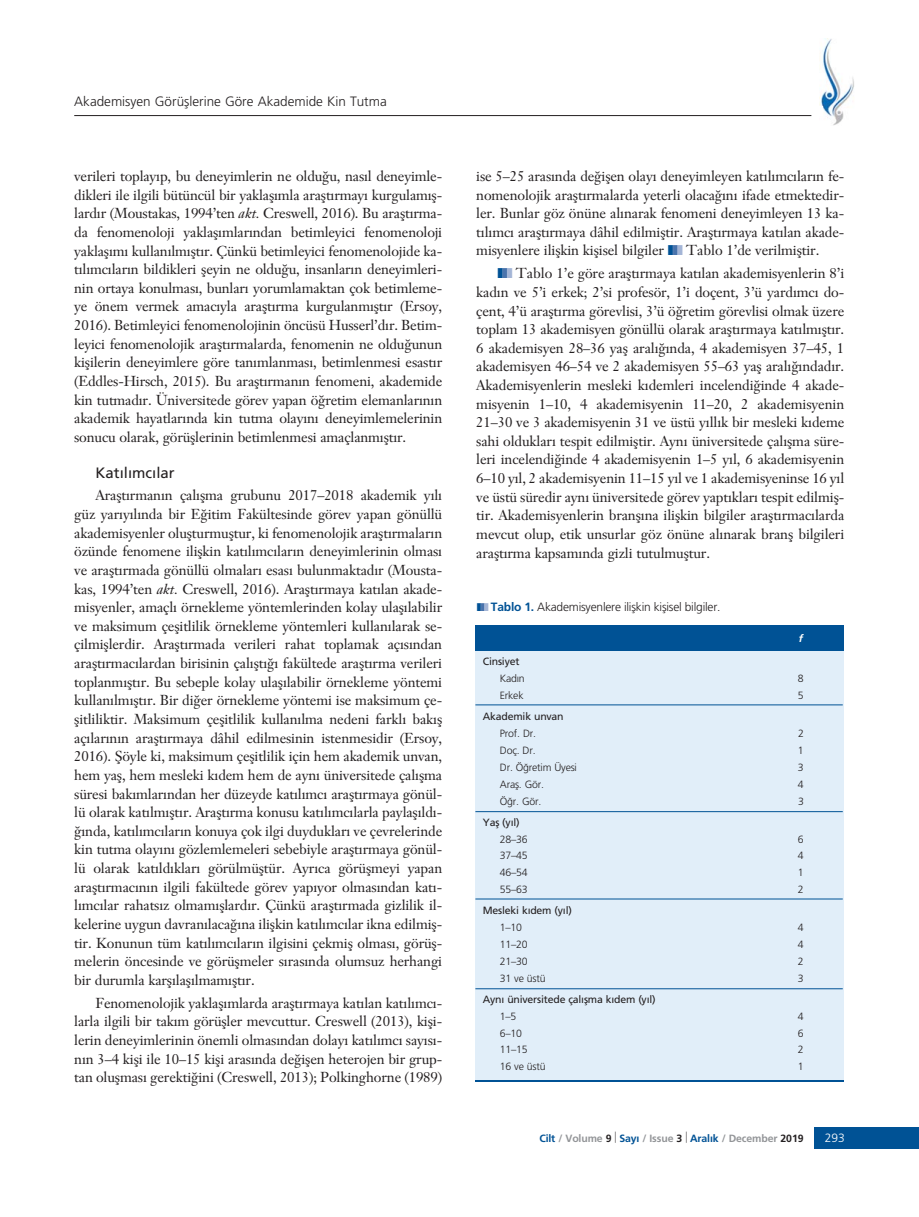
<style>
.page{position:relative;width:919px;height:1217px;background:#fff}
.page>*{position:absolute;margin:0;border:0;box-sizing:border-box;transform-origin:0 0}
.t1{font:15px "Frutiger";color:#231f20}
.t2{font:14.25px/18.6px "Janson Text";letter-spacing:-.01em;color:#231f20;text-align:justify}
.t3{font:300 13.5px "Frutiger";color:#231f20}
.t4{font:300 12px "Frutiger";letter-spacing:-.015em;color:#231f20}
.t5{font:300 12px "Frutiger";color:#fff}
.t6{font:300 10.5px "Frutiger";letter-spacing:-.015em;color:#231f20}
.t7{font:10.5px "Frutiger";letter-spacing:-.015em;color:#231f20}
.t8{font:700 10.5px "Frutiger";letter-spacing:-.01em;color:#939598}
.t9{font:italic 700 10.5px "Frutiger";color:#fff}
.s1{font-style:italic}
.s2{color:#005295}
.s3{color:#4973ac}
.s4{color:#a4b5d6}
.s5{font-weight:700;color:#005295}
.s6{color:#231f20}
</style>
<div class="page">
<div style="left:814px;top:1127px;width:104px;height:21px;background:#005295"></div>
<hr style="left:74px;top:115px;width:737px;height:1px;background:#231f20">
<img style="left:819px;top:38px;width:35px;height:88px">
<svg style="left:819px;top:73px;width:6px;height:6px"></svg>
<div style="left:811px;top:107px;width:11px;height:9px;background:#fff"></div>
<div style="left:475px;top:650px;width:368px;height:430px;background:#e1eef9"></div>
<div style="left:475px;top:625px;width:368px;height:25px;background:#005295"></div>
<hr style="left:475px;top:1080px;width:368px;height:1px;background:#005295">
<hr style="left:475px;top:704px;width:367px;height:1px;background:#005295">
<hr style="left:475px;top:811px;width:367px;height:1px;background:#005295">
<hr style="left:475px;top:898px;width:367px;height:1px;background:#005295">
<hr style="left:475px;top:988px;width:367px;height:1px;background:#005295">
<p class="t3" style="left:74px;top:96px;width:314px">Akademisyen Görüfllerine Göre Akademide Kin Tutma</p>
<p class="t2" style="left:74px;top:168px;width:369px">verileri toplay›p, bu deneyimlerin ne oldu¤u, nas›l deneyimle&shy;dikleri ile ilgili bütüncül bir yaklafl›mla araflt›rmay› kurgulam›fl&shy;lard›r (Moustakas, 1994’ten <span class="s1">akt.</span> Creswell, 2016). Bu araflt›rma&shy;da fenomenoloji yaklafl›mlar›ndan betimleyici fenomenoloji yaklafl›m› kullan›lm›flt›r. Çünkü betimleyici fenomenolojide ka&shy;t›l›mc›lar›n bildikleri fleyin ne oldu¤u, insanlar›n deneyimleri&shy;nin ortaya konulmas›, bunlar› yorumlamaktan çok betimleme&shy;ye önem vermek amac›yla araflt›rma kurgulanm›flt›r (Ersoy, 2016). Betimleyici fenomenolojinin öncüsü Husserl’d›r. Betim&shy;leyici fenomenolojik araflt›rmalarda, fenomenin ne oldu¤unun kiflilerin deneyimlere göre tan›mlanmas›, betimlenmesi esast›r (Eddles-Hirsch, 2015). Bu araflt›rman›n fenomeni, akademide kin tutmad›r. Üniversitede görev yapan ö¤retim elemanlar›n›n akademik hayatlar›nda kin tutma olay›n› deneyimlemelerinin sonucu olarak, görüfllerinin betimlenmesi amaçlanm›flt›r.</p>
<p class="t1" style="left:95px;top:466px;width:81px">Kat›l›mc›lar</p>
<p class="t2" style="left:74px;top:487px;width:369px;text-indent:21px">Araflt›rman›n çal›flma grubunu 2017–2018 akademik y›l› güz yar›y›l›nda bir E¤itim Fakültesinde görev yapan gönüllü akademisyenler oluflturmufltur, ki fenomenolojik araflt›rmalar›n özünde fenomene iliflkin kat›l›mc›lar›n deneyimlerinin olmas› ve araflt›rmada gönüllü olmalar› esas› bulunmaktad›r (Mousta&shy;kas, 1994’ten <span class="s1">akt.</span> Creswell, 2016). Araflt›rmaya kat›lan akade&shy;misyenler, amaçl› örnekleme yöntemlerinden kolay ulafl›labilir ve maksimum çeflitlilik örnekleme yöntemleri kullan›larak se&shy;çilmifllerdir. Araflt›rmada verileri rahat toplamak aç›s›ndan araflt›rmac›lardan birisinin çal›flt›¤› fakültede araflt›rma verileri toplanm›flt›r. Bu sebeple kolay ulafl›labilir örnekleme yöntemi kullan›lm›flt›r. Bir di¤er örnekleme yöntemi ise maksimum çe&shy;flitliliktir. Maksimum çeflitlilik kullan›lma nedeni farkl› bak›fl aç›lar›n›n araflt›rmaya dâhil edilmesinin istenmesidir (Ersoy, 2016). fiöyle ki, maksimum çeflitlilik için hem akademik unvan, hem yafl, hem mesleki k›dem hem de ayn› üniversitede çal›flma süresi bak›mlar›ndan her düzeyde kat›l›mc› araflt›rmaya gönül&shy;lü olarak kat›lm›flt›r. Araflt›rma konusu kat›l›mc›larla paylafl›ld›- ¤›nda, kat›l›mc›lar›n konuya çok ilgi duyduklar› ve çevrelerinde kin tutma olay›n› gözlemlemeleri sebebiyle araflt›rmaya gönül&shy;lü olarak kat›ld›klar› görülmüfltür. Ayr›ca görüflmeyi yapan araflt›rmac›n›n ilgili fakültede görev yap›yor olmas›ndan kat›- l›mc›lar rahats›z olmam›fllard›r. Çünkü araflt›rmada gizlilik il&shy;kelerine uygun davran›laca¤›na iliflkin kat›l›mc›lar ikna edilmifl&shy;tir. Konunun tüm kat›l›mc›lar›n ilgisini çekmifl olmas›, görüfl&shy;melerin öncesinde ve görüflmeler s›ras›nda olumsuz herhangi bir durumla karfl›lafl›lmam›flt›r.</p>
<p class="t2" style="left:74px;top:994px;width:369px;text-indent:21px">Fenomenolojik yaklafl›mlarda araflt›rmaya kat›lan kat›l›mc›- larla ilgili bir tak›m görüfller mevcuttur. Creswell (2013), kifli&shy;lerin deneyimlerinin önemli olmas›ndan dolay› kat›l›mc› say›s›- n›n 3–4 kifli ile 10–15 kifli aras›nda de¤iflen heterojen bir grup&shy;tan oluflmas› gerekti¤ini (Creswell, 2013); Polkinghorne (1989)</p>
<p class="t2" style="left:476px;top:168px;width:369px">ise 5–25 aras›nda de¤iflen olay› deneyimleyen kat›l›mc›lar›n fe&shy;nomenolojik araflt›rmalarda yeterli olaca¤›n› ifade etmektedir&shy;ler. Bunlar göz önüne al›narak fenomeni deneyimleyen 13 ka&shy;t›l›mc› araflt›rmaya dâhil edilmifltir. Araflt›rmaya kat›lan akade&shy;misyenlere iliflkin kiflisel bilgiler <span class="s2">❚</span><span class="s3">❚</span><span class="s4">❚</span> Tablo 1’de verilmifltir.</p>
<p class="t2" style="left:476px;top:265px;width:369px;text-indent:21px"><span class="s2">❚</span><span class="s3">❚</span><span class="s4">❚</span> Tablo 1’e göre araflt›rmaya kat›lan akademisyenlerin 8’i kad›n ve 5’i erkek; 2’si profesör, 1’i doçent, 3’ü yard›mc› do&shy;çent, 4’ü araflt›rma görevlisi, 3’ü ö¤retim görevlisi olmak üzere toplam 13 akademisyen gönüllü olarak araflt›rmaya kat›lm›flt›r.<br>6 akademisyen 28–36 yafl aral›¤›nda, 4 akademisyen 37–45, 1 akademisyen 46–54 ve 2 akademisyen 55–63 yafl aral›¤›ndad›r.<br>Akademisyenlerin mesleki k›demleri incelendi¤inde 4 akade&shy;misyenin 1–10, 4 akademisyenin 11–20, 2 akademisyenin 21–30 ve 3 akademisyenin 31 ve üstü y›ll›k bir mesleki k›deme sahi olduklar› tespit edilmifltir. Ayn› üniversitede çal›flma süre&shy;leri incelendi¤inde 4 akademisyenin 1–5 y›l, 6 akademisyenin 6–10 y›l, 2 akademisyenin 11–15 y›l ve 1 akademisyeninse 16 y›l ve üstü süredir ayn› üniversitede görev yapt›klar› tespit edilmifl&shy;tir. Akademisyenlerin branfl›na iliflkin bilgiler araflt›rmac›larda mevcut olup, etik unsurlar göz önüne al›narak branfl bilgileri araflt›rma kapsam›nda gizli tutulmufltur.</p>
<p class="t4" style="left:477px;top:601px;width:245px"><span class="s2">❚</span><span class="s3">❚</span><span class="s4">❚</span> <span class="s5">Tablo 1.</span> Akademisyenlere iliflkin kiflisel bilgiler.</p>
<p class="t9" style="left:798px;top:634px;width:6px">f</p>
<p class="t7" style="left:483px;top:657px;width:38px">Cinsiyet</p>
<p class="t6" style="left:500px;top:674px;width:26px">Kad›n</p>
<p class="t6" style="left:797px;top:674px;width:7px">8</p>
<p class="t6" style="left:500px;top:691px;width:25px">Erkek</p>
<p class="t6" style="left:797px;top:691px;width:7px">5</p>
<p class="t7" style="left:483px;top:712px;width:82px">Akademik unvan</p>
<p class="t6" style="left:500px;top:729px;width:38px">Prof. Dr.</p>
<p class="t6" style="left:798px;top:729px;width:7px">2</p>
<p class="t6" style="left:500px;top:746px;width:37px">Doç. Dr.</p>
<p class="t6" style="left:797px;top:746px;width:7px">1</p>
<p class="t6" style="left:500px;top:762px;width:79px">Dr. Ö¤retim Üyesi</p>
<p class="t6" style="left:797px;top:762px;width:7px">3</p>
<p class="t6" style="left:500px;top:779px;width:46px">Arafl. Gör.</p>
<p class="t6" style="left:797px;top:779px;width:7px">4</p>
<p class="t6" style="left:500px;top:796px;width:43px">Ö¤r. Gör.</p>
<p class="t6" style="left:798px;top:796px;width:7px">3</p>
<p class="t7" style="left:483px;top:817px;width:38px">Yafl (y›l)</p>
<p class="t6" style="left:500px;top:834px;width:29px">28–36</p>
<p class="t6" style="left:797px;top:834px;width:7px">6</p>
<p class="t6" style="left:500px;top:851px;width:29px">37–45</p>
<p class="t6" style="left:797px;top:851px;width:7px">4</p>
<p class="t6" style="left:500px;top:868px;width:29px">46–54</p>
<p class="t6" style="left:797px;top:868px;width:7px">1</p>
<p class="t6" style="left:500px;top:885px;width:29px">55–63</p>
<p class="t6" style="left:797px;top:885px;width:7px">2</p>
<p class="t7" style="left:483px;top:906px;width:91px">Mesleki k›dem (y›l)</p>
<p class="t6" style="left:500px;top:923px;width:24px">1–10</p>
<p class="t6" style="left:797px;top:923px;width:7px">4</p>
<p class="t6" style="left:500px;top:939px;width:29px">11–20</p>
<p class="t6" style="left:797px;top:939px;width:7px">4</p>
<p class="t6" style="left:500px;top:956px;width:29px">21–30</p>
<p class="t6" style="left:797px;top:956px;width:7px">2</p>
<p class="t6" style="left:500px;top:973px;width:47px">31 ve üstü</p>
<p class="t6" style="left:797px;top:973px;width:7px">3</p>
<p class="t7" style="left:483px;top:994px;width:174px">Ayn› üniversitede çal›flma k›dem (y›l)</p>
<p class="t6" style="left:500px;top:1011px;width:18px">1–5</p>
<p class="t6" style="left:797px;top:1011px;width:7px">4</p>
<p class="t6" style="left:500px;top:1028px;width:24px">6–10</p>
<p class="t6" style="left:797px;top:1028px;width:7px">6</p>
<p class="t6" style="left:500px;top:1045px;width:29px">11–15</p>
<p class="t6" style="left:797px;top:1045px;width:7px">2</p>
<p class="t6" style="left:500px;top:1062px;width:47px">16 ve üstü</p>
<p class="t6" style="left:797px;top:1062px;width:7px">1</p>
<p class="t8" style="left:539px;top:1133px;width:265px"><span class="s2">Cilt</span> / Volume <span class="s6">9</span> <span class="s2">Say›</span> / Issue <span class="s6">3</span> <span class="s2">Aral›k</span> / December <span class="s6">2019</span></p>
<p class="t5" style="left:824px;top:1132px;width:22px">293</p>
</div>
